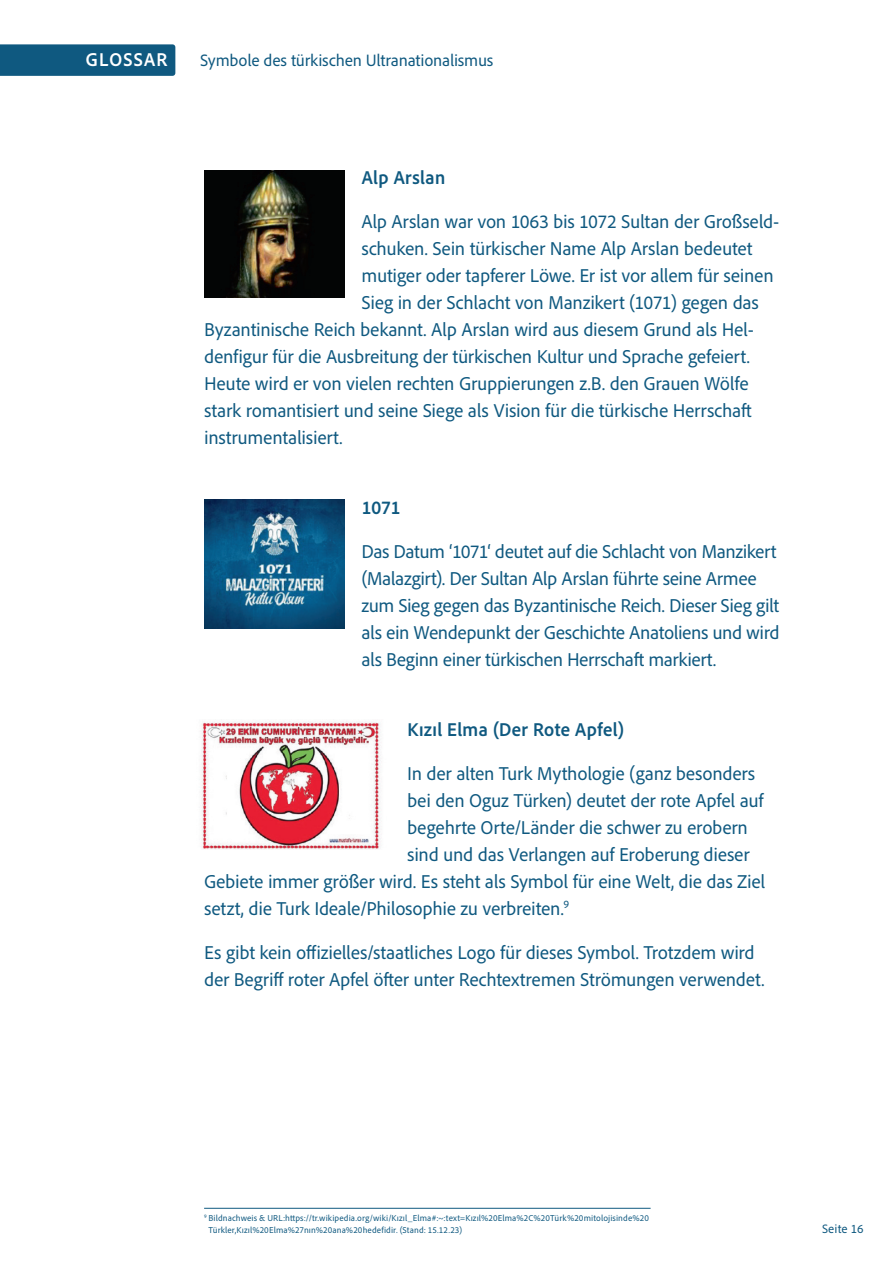
<style>
.page{position:relative;width:893px;height:1263px;background:#fff}
.page>*{position:absolute;margin:0;border:0;box-sizing:border-box;transform-origin:0 0}
.t1{font:19.5px/27px "Adobe Clean UX";letter-spacing:-.02em;color:#0f5980}
.t2{font:700 19.5px "Adobe Clean UX";letter-spacing:-.01em;color:#0f5980}
.t3{font:700 19.5px "Adobe Clean UX";letter-spacing:.025em;color:#fff}
.t4{font:17.25px "Adobe Clean UX";letter-spacing:-.015em;color:#0f5980}
.t5{font:12.75px "Adobe Clean UX";letter-spacing:.005em;color:#0f5980}
.t6{font:9px/12px "Adobe Clean UX";letter-spacing:.01em;color:#0f5980}
</style>
<div class="page">
<div style="left:0;top:44px;width:175px;height:32px;background:#0f5980"></div>
<img style="left:204px;top:170px;width:140px;height:128px">
<img style="left:201px;top:721px;width:180px;height:129px">
<img style="left:204px;top:500px;width:140px;height:129px">
<hr style="left:204px;top:1208px;width:447px;height:1px;background:#0f5980">
<p class="t3" style="left:86px;top:47px;width:84px">GLOSSAR</p>
<p class="t4" style="left:200px;top:49px;width:295px">Symbole des türkischen Ultranationalismus</p>
<p class="t2" style="left:361px;top:165px;width:86px">Alp Arslan</p>
<p class="t1" style="left:361px;top:208px;width:419px">Alp Arslan war von 1063 bis 1072 Sultan der Großseld-</p>
<p class="t1" style="left:361px;top:235px;width:393px">schuken. Sein türkischer Name Alp Arslan bedeutet</p>
<p class="t1" style="left:361px;top:262px;width:414px">mutiger oder tapferer Löwe. Er ist vor allem für seinen</p>
<p class="t1" style="left:361px;top:289px;width:399px">Sieg in der Schlacht von Manzikert (1071) gegen das</p>
<p class="t1" style="left:204px;top:316px;width:551px">Byzantinische Reich bekannt. Alp Arslan wird aus diesem Grund als Hel-</p>
<p class="t1" style="left:204px;top:343px;width:547px">denfigur für die Ausbreitung der türkischen Kultur und Sprache gefeiert.</p>
<p class="t1" style="left:204px;top:370px;width:546px">Heute wird er von vielen rechten Gruppierungen z.B. den Grauen Wölfe</p>
<p class="t1" style="left:204px;top:397px;width:549px">stark romantisiert und seine Siege als Vision für die türkische Herrschaft</p>
<p class="t1" style="left:204px;top:424px;width:140px">instrumentalisiert.</p>
<p class="t2" style="left:361px;top:495px;width:41px">1071</p>
<p class="t1" style="left:361px;top:537px;width:420px">Das Datum ʻ1071ʻ deutet auf die Schlacht von Manzikert (Malazgirt). Der Sultan Alp Arslan führte seine Armee zum Sieg gegen das Byzantinische Reich. Dieser Sieg gilt als ein Wendepunkt der Geschichte Anatoliens und wird als Beginn einer türkischen Herrschaft markiert.</p>
<p class="t2" style="left:407px;top:716px;width:219px">Kızıl Elma (Der Rote Apfel)</p>
<p class="t1" style="left:407px;top:759px;width:350px">In der alten Turk Mythologie (ganz besonders</p>
<p class="t1" style="left:407px;top:786px;width:358px">bei den Oguz Türken) deutet der rote Apfel auf</p>
<p class="t1" style="left:407px;top:813px;width:342px">begehrte Orte/Länder die schwer zu erobern</p>
<p class="t1" style="left:407px;top:840px;width:344px">sind und das Verlangen auf Eroberung dieser</p>
<p class="t1" style="left:204px;top:867px;width:563px">Gebiete immer größer wird. Es steht als Symbol für eine Welt, die das Ziel</p>
<p class="t1" style="left:204px;top:894px;width:367px">setzt, die Turk Ideale/Philosophie zu verbreiten.<sup>9</sup></p>
<p class="t1" style="left:204px;top:938px;width:562px">Es gibt kein offizielles/staatliches Logo für dieses Symbol. Trotzdem wird der Begriff roter Apfel öfter unter Rechtextremen Strömungen verwendet.</p>
<p class="t6" style="left:208px;top:1212px;width:442px;text-indent:-4px"><sup>9</sup> Bildnachweis &amp; URL:https://tr.wikipedia.org/wiki/Kızıl_Elma#:~:text=Kızıl%20Elma%2C%20Türk%20mitolojisinde%20<br>Türkler,Kızıl%20Elma%27nın%20ana%20hedefidir. (Stand: 15.12.23)</p>
<p class="t5" style="left:822px;top:1221px;width:43px">Seite 16</p>
</div>
